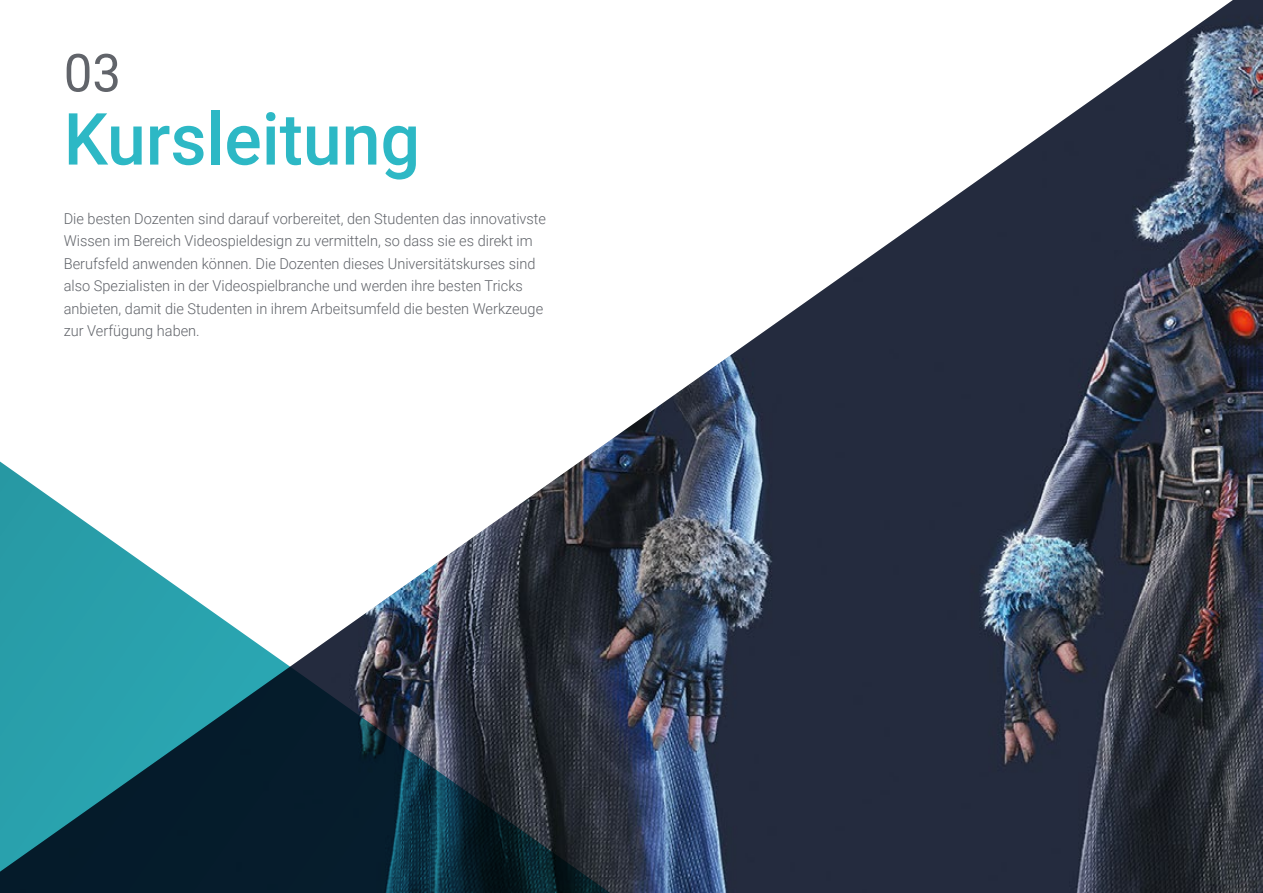
<style>
.page{position:relative;width:1263px;height:893px;background:#fff}
.page>*{position:absolute;margin:0;border:0;box-sizing:border-box;transform-origin:0 0}
.t1{font:500 72px "Roboto";color:#2db8c5}
.t2{font:52.5px "Roboto";color:#61646a}
.t3{font:300 15px/22.5px "Roboto";color:#61646a}
</style>
<div class="page">
<img style="left:602px;top:0;width:661px;height:893px">
<svg style="left:0;top:446px;width:640px;height:447px"></svg>
<h2 class="t2" style="left:64px;top:36px;width:59px">03</h2>
<h1 class="t1" style="left:64px;top:89px;width:358px">Kursleitung</h1>
<p class="t3" style="left:64px;top:207px;width:484px">Die besten Dozenten sind darauf vorbereitet, den Studenten das innovativste Wissen im Bereich Videospieldesign zu vermitteln, so dass sie es direkt im Berufsfeld anwenden können. Die Dozenten dieses Universitätskurses sind also Spezialisten in der Videospielbranche und werden ihre besten Tricks anbieten, damit die Studenten in ihrem Arbeitsumfeld die besten Werkzeuge zur Verfügung haben.</p>
</div>
